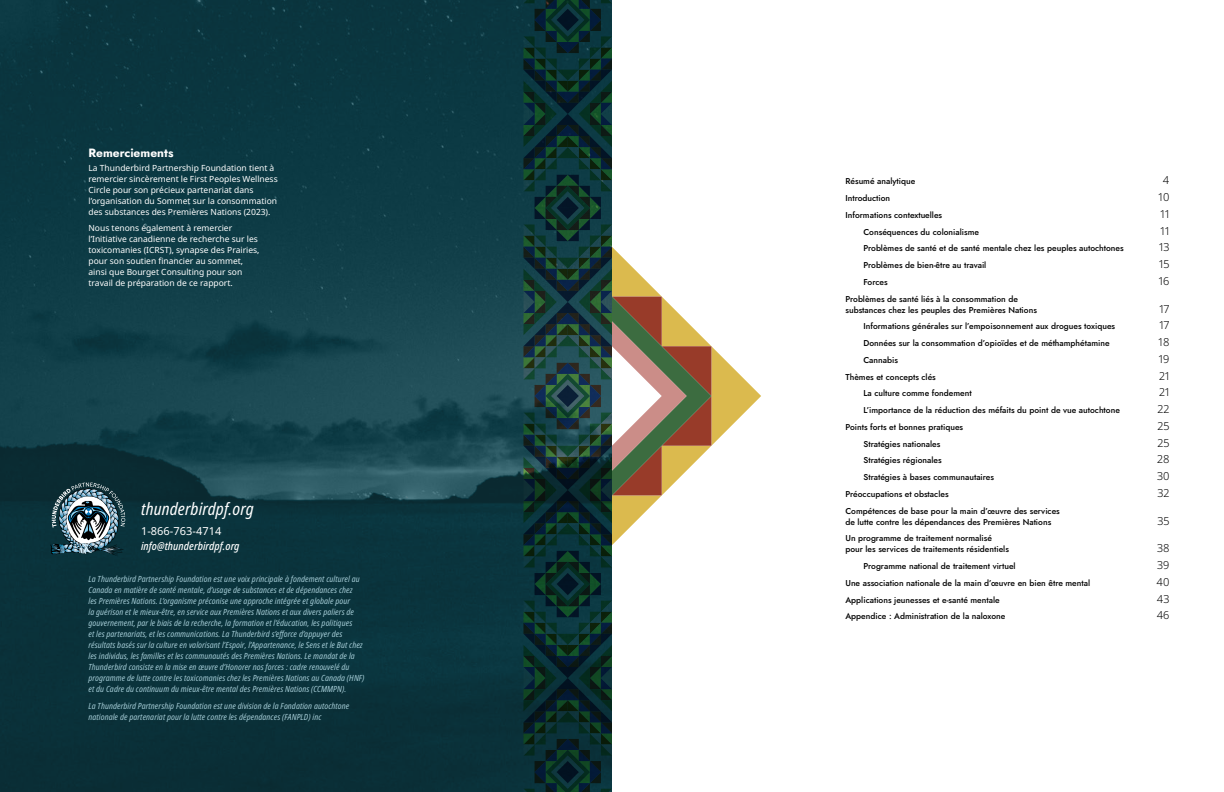
<style>
.page{position:relative;width:1224px;height:792px;background:#fff}
.page>*{position:absolute;margin:0;border:0;box-sizing:border-box;transform-origin:0 0}
.t1{font:italic condensed 17px "Noto Sans";letter-spacing:.01em;color:#fff}
.t2{font:700 12px "Jost";color:#fff}
.t3{font:300 11px "Noto Sans";color:#000}
.t4{font:italic 500 condensed 11px "Noto Sans";letter-spacing:.01em;color:#fff}
.t5{font:11px "Noto Sans";letter-spacing:.005em;color:#fff}
.t6{font:italic condensed 8.5px/11px "Noto Sans";letter-spacing:.01em;color:#a2c9d3}
.t7{font:500 8.5px/11px "Jost";color:#000}
.t8{font:8.5px/11px "Noto Sans";color:#fff}
</style>
<div class="page">
<img style="left:0;top:0;width:524px;height:792px">
<img style="left:50px;top:482px;width:75px;height:74px">
<svg style="left:524px;top:0;width:237px;height:792px"></svg>
<h2 class="t2" style="left:88px;top:144px;width:87px">Remerciements</h2>
<p class="t8" style="left:88px;top:162px;width:191px">La Thunderbird Partnership Foundation tient à remercier sincèrement le First Peoples Wellness Circle pour son précieux partenariat dans l’organisation du Sommet sur la consommation des substances des Premières Nations (2023).</p>
<p class="t8" style="left:88px;top:223px;width:173px">Nous tenons également à remercier l’Initiative canadienne de recherche sur les toxicomanies (ICRST), synapse des Prairies, pour son soutien financier au sommet, ainsi que Bourget Consulting pour son travail de préparation de ce rapport.</p>
<h1 class="t1" style="left:141px;top:497px;width:114px">thunderbirdpf.org</h1>
<p class="t5" style="left:141px;top:523px;width:82px">1-866-763-4714</p>
<p class="t4" style="left:141px;top:538px;width:100px">info@thunderbirdpf.org</p>
<p class="t6" style="left:88px;top:574px;width:278px">La Thunderbird Partnership Foundation est une voix principale à fondement culturel au Canada en matière de santé mentale, d’usage de substances et de dépendances chez<br>les Premières Nations. L’organisme préconise une approche intégrée et globale pour<br>la guérison et le mieux-être, en service aux Premières Nations et aux divers paliers de gouvernement, par le biais de la recherche, la formation et l’éducation, les politiques<br>et les partenariats, et les communications. La Thunderbird s’efforce d’appuyer des résultats basés sur la culture en valorisant l’Espoir, l’Appartenance, le Sens et le But chez les individus, les familles et les communautés des Premières Nations. Le mandat de la Thunderbird consiste en la mise en œuvre d’Honorer nos forces : cadre renouvelé du programme de lutte contre les toxicomanies chez les Premières Nations au Canada (HNF) et du Cadre du continuum du mieux-être mental des Premières Nations (CCMMPN).</p>
<p class="t6" style="left:88px;top:701px;width:262px">La Thunderbird Partnership Foundation est une division de la Fondation autochtone nationale de partenariat pour la lutte contre les dépendances (FANPLD) inc</p>
<p class="t7" style="left:845px;top:176px;width:71px">Résumé analytique</p>
<p class="t3" style="left:1163px;top:173px;width:8px">4</p>
<p class="t7" style="left:845px;top:193px;width:46px">Introduction</p>
<p class="t3" style="left:1159px;top:189px;width:12px">10</p>
<p class="t7" style="left:845px;top:209px;width:98px">Informations contextuelles</p>
<p class="t3" style="left:1161px;top:206px;width:10px">11</p>
<p class="t7" style="left:863px;top:226px;width:117px">Conséquences du colonialisme</p>
<p class="t3" style="left:1161px;top:223px;width:10px">11</p>
<p class="t7" style="left:863px;top:243px;width:262px">Problèmes de santé et de santé mentale chez les peuples autochtones</p>
<p class="t3" style="left:1159px;top:240px;width:12px">13</p>
<p class="t7" style="left:863px;top:260px;width:124px">Problèmes de bien-être au travail</p>
<p class="t3" style="left:1159px;top:256px;width:12px">15</p>
<p class="t7" style="left:863px;top:276px;width:26px">Forces</p>
<p class="t3" style="left:1159px;top:273px;width:12px">16</p>
<p class="t7" style="left:845px;top:293px;width:193px">Problèmes de santé liés à la consommation de substances chez les peuples des Premières Nations</p>
<p class="t3" style="left:1160px;top:301px;width:11px">17</p>
<p class="t7" style="left:863px;top:321px;width:253px">Informations générales sur l’empoisonnement aux drogues toxiques</p>
<p class="t3" style="left:1160px;top:318px;width:11px">17</p>
<p class="t7" style="left:863px;top:338px;width:248px">Données sur la consommation d’opioïdes et de méthamphétamine</p>
<p class="t3" style="left:1159px;top:334px;width:12px">18</p>
<p class="t7" style="left:863px;top:354px;width:36px">Cannabis</p>
<p class="t3" style="left:1159px;top:351px;width:12px">19</p>
<p class="t7" style="left:845px;top:371px;width:92px">Thèmes et concepts clés</p>
<p class="t3" style="left:1159px;top:368px;width:12px">21</p>
<p class="t7" style="left:863px;top:388px;width:110px">La culture comme fondement</p>
<p class="t3" style="left:1159px;top:385px;width:12px">21</p>
<p class="t7" style="left:863px;top:405px;width:258px">L’importance de la réduction des méfaits du point de vue autochtone</p>
<p class="t3" style="left:1158px;top:401px;width:13px">22</p>
<p class="t7" style="left:845px;top:422px;width:119px">Points forts et bonnes pratiques</p>
<p class="t3" style="left:1157px;top:418px;width:13px">25</p>
<p class="t7" style="left:863px;top:438px;width:78px">Stratégies nationales</p>
<p class="t3" style="left:1157px;top:435px;width:13px">25</p>
<p class="t7" style="left:863px;top:455px;width:80px">Stratégies régionales</p>
<p class="t3" style="left:1157px;top:452px;width:14px">28</p>
<p class="t7" style="left:863px;top:472px;width:132px">Stratégies à bases communautaires</p>
<p class="t3" style="left:1157px;top:468px;width:14px">30</p>
<p class="t7" style="left:845px;top:489px;width:105px">Préoccupations et obstacles</p>
<p class="t3" style="left:1157px;top:485px;width:13px">32</p>
<p class="t7" style="left:845px;top:505px;width:216px">Compétences de base pour la main d’œuvre des services de lutte contre les dépendances des Premières Nations</p>
<p class="t3" style="left:1157px;top:513px;width:14px">35</p>
<p class="t7" style="left:845px;top:533px;width:165px">Un programme de traitement normalisé pour les services de traitements résidentiels</p>
<p class="t3" style="left:1157px;top:541px;width:14px">38</p>
<p class="t7" style="left:863px;top:561px;width:154px">Programme national de traitement virtuel</p>
<p class="t3" style="left:1157px;top:558px;width:14px">39</p>
<p class="t7" style="left:845px;top:578px;width:246px">Une association nationale de la main d’œuvre en bien être mental</p>
<p class="t3" style="left:1157px;top:574px;width:14px">40</p>
<p class="t7" style="left:845px;top:594px;width:156px">Applications jeunesses et e-santé mentale</p>
<p class="t3" style="left:1157px;top:591px;width:14px">43</p>
<p class="t7" style="left:845px;top:611px;width:161px">Appendice : Administration de la naloxone</p>
<p class="t3" style="left:1157px;top:608px;width:14px">46</p>
</div>
